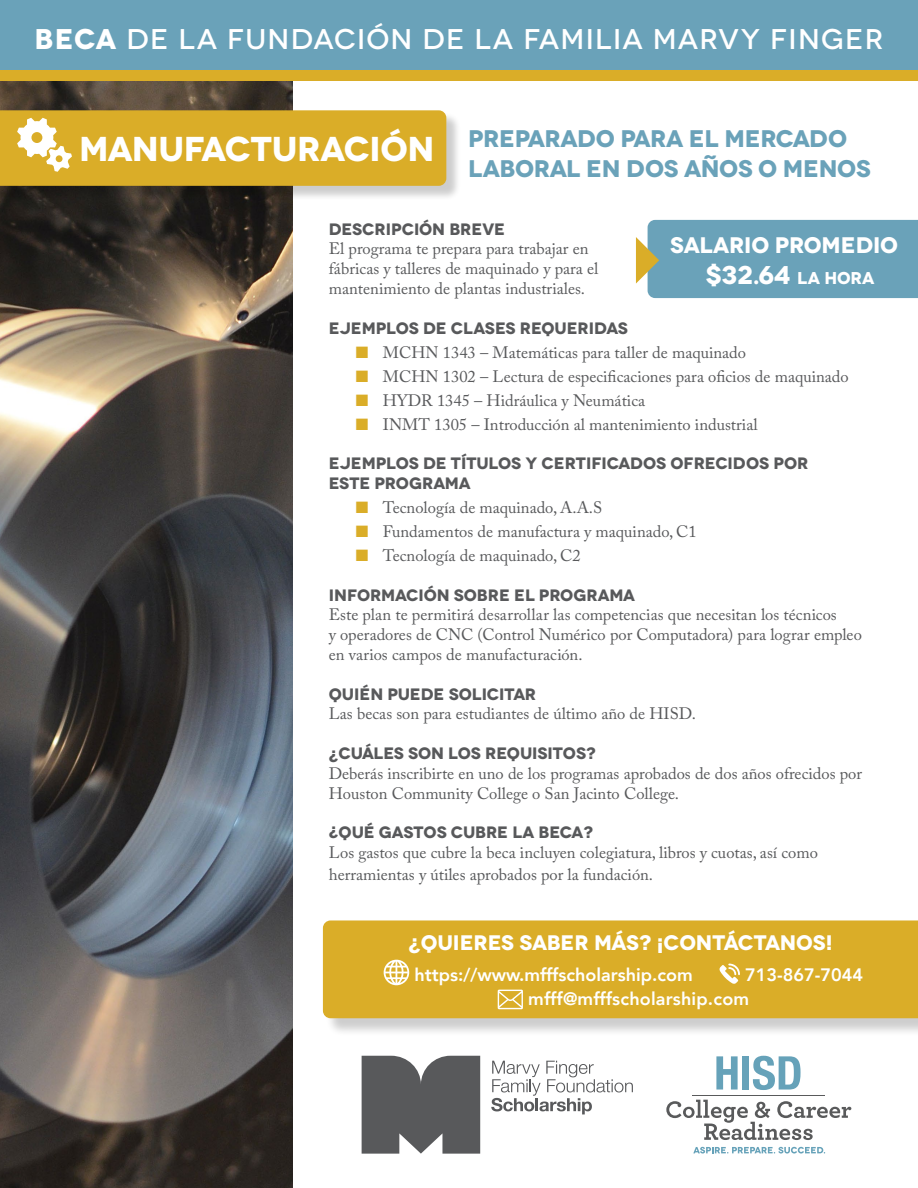
<style>
.page{position:relative;width:918px;height:1188px;background:#fff}
.page>*{position:absolute;margin:0;border:0;box-sizing:border-box;transform-origin:0 0}
.t1{font:700 34.5px "Novecentowide";letter-spacing:-.015em;color:#fff}
.t2{font:500 28.5px "Novecentowide";letter-spacing:.045em;color:#fff}
.t3{font:700 25.65px "Novecentowide";color:#fff}
.t4{font:700 24px/30px "Novecentowide";letter-spacing:-.01em;color:#6aa2b9}
.t5{font:700 22.5px "Novecentowide";letter-spacing:-.01em;color:#fff}
.t6{font:700 21px "Novecentowide";letter-spacing:-.01em;color:#fff}
.t7{font:800 18px/24px "Avenir";color:#fff}
.t8{font:16.5px/19.8px "Adobe Caslon Pro";color:#58595b}
.t9{font:700 16.5px/19.8px "Novecentowide";color:#58595b}
.s1{font-weight:700}
.s2{color:#daad28}
.s3{font-size:17.1px}
</style>
<div class="page">
<img style="left:0;top:80px;width:293px;height:1108px">
<svg style="left:716px;top:1056px;width:22px;height:34px"></svg>
<div style="left:743px;top:1056px;width:6px;height:34px;background:#66a2b9"></div>
<svg style="left:753px;top:1056px;width:48px;height:34px"></svg>
<svg style="left:666px;top:1100px;width:185px;height:40px"></svg>
<svg style="left:693px;top:1147px;width:132px;height:7px"></svg>
<hr style="left:692px;top:1096px;width:133px;height:1px;background:#595a5b">
<div style="left:325px;top:923px;width:593px;height:114px;background:#000;opacity:.2"></div>
<div style="left:323px;top:920px;width:595px;height:98px;background:#daad28"></div>
<svg style="left:362px;top:1056px;width:118px;height:98px;background:#646466"></svg>
<svg style="left:491px;top:1061px;width:142px;height:53px"></svg>
<div style="left:0;top:112px;width:462px;height:89px;background:#000;opacity:.2"></div>
<div style="left:636px;top:220px;width:282px;height:78px;background:#6aa2b9"></div>
<div style="left:0;top:0;width:918px;height:73px;background:#6aa2b9"></div>
<div style="left:0;top:70px;width:918px;height:10px;background:#daad28"></div>
<svg style="left:0;top:110px;width:446px;height:76px;background:#daaf30"></svg>
<svg style="left:384px;top:960px;width:25px;height:25px"></svg>
<svg style="left:719px;top:964px;width:21px;height:20px"></svg>
<svg style="left:498px;top:990px;width:25px;height:19px"></svg>
<h2 class="t2" style="left:35px;top:21px;width:850px"><span class="s1">BECA</span> DE LA FUNDACIÓN DE LA FAMILIA MARVY FINGER</h2>
<h1 class="t1" style="left:79px;top:127px;width:357px">MANUFACTURACIÓN</h1>
<h3 class="t4" style="left:468px;top:124px;width:404px">PREPARADO PARA EL MERCADO<br>LABORAL EN DOS AÑOS O MENOS</h3>
<p class="t9" style="left:329px;top:219px;width:178px">DESCRIPCIÓN BREVE</p>
<p class="t8" style="left:329px;top:239px;width:271px">El programa te prepara para trabajar en fábricas y talleres de maquinado y para el mantenimiento de plantas industriales.</p>
<p class="t9" style="left:329px;top:318px;width:301px">EJEMPLOS DE CLASES REQUERIDAS</p>
<p class="t8" style="left:356px;top:342px;width:392px"><span class="s2">■</span> MCHN 1343 – Matemáticas para taller de maquinado</p>
<p class="t8" style="left:356px;top:366px;width:494px"><span class="s2">■</span> MCHN 1302 – Lectura de especificaciones para oficios de maquinado</p>
<p class="t8" style="left:356px;top:390px;width:291px"><span class="s2">■</span> HYDR 1345 – Hidráulica y Neumática</p>
<p class="t8" style="left:356px;top:414px;width:403px"><span class="s2">■</span> INMT 1305 – Introducción al mantenimiento industrial</p>
<p class="t9" style="left:329px;top:454px;width:481px">EJEMPLOS DE TÍTULOS Y CERTIFICADOS OFRECIDOS POR<br>ESTE PROGRAMA</p>
<p class="t8" style="left:356px;top:497px;width:248px"><span class="s2">■</span> Tecnología de maquinado, A.A.S</p>
<p class="t8" style="left:356px;top:521px;width:343px"><span class="s2">■</span> Fundamentos de manufactura y maquinado, C1</p>
<p class="t8" style="left:356px;top:545px;width:226px"><span class="s2">■</span> Tecnología de maquinado, C2</p>
<p class="t9" style="left:329px;top:585px;width:308px">INFORMACIÓN SOBRE EL PROGRAMA</p>
<p class="t8" style="left:329px;top:605px;width:535px">Este plan te permitirá desarrollar las competencias que necesitan los técnicos<br>y operadores de CNC (Control Numérico por Computadora) para lograr empleo en varios campos de manufacturación.</p>
<p class="t9" style="left:329px;top:684px;width:209px">QUIÉN PUEDE SOLICITAR</p>
<p class="t8" style="left:329px;top:704px;width:369px">Las becas son para estudiantes de último año de HISD.</p>
<p class="t9" style="left:329px;top:743px;width:269px">¿CUÁLES SON LOS REQUISITOS?</p>
<p class="t8" style="left:329px;top:763px;width:535px">Deberás inscribirte en uno de los programas aprobados de dos años ofrecidos por<br>Houston Community College o San Jacinto College.</p>
<p class="t9" style="left:329px;top:823px;width:266px">¿QUÉ GASTOS CUBRE LA BECA?</p>
<p class="t8" style="left:329px;top:842px;width:491px;line-height:21.6px">Los gastos que cubre la beca incluyen colegiatura, libros y cuotas, así como herramientas y útiles aprobados por la fundación.</p>
<h3 class="t5" style="left:670px;top:231px;width:230px">SALARIO PROMEDIO</h3>
<h3 class="t3" style="left:706px;top:259px;width:170px">$32.64 <span class="s3">LA HORA</span></h3>
<p class="t6" style="left:408px;top:929px;width:426px">¿QUIERES SABER MÁS? ¡CONTÁCTANOS!</p>
<p class="t7" style="left:415px;top:963px;width:280px">https://www.mfffscholarship.com</p>
<p class="t7" style="left:528px;top:963px;width:336px;text-indent:217px">713-867-7044 mfff@mfffscholarship.com</p>
</div>
